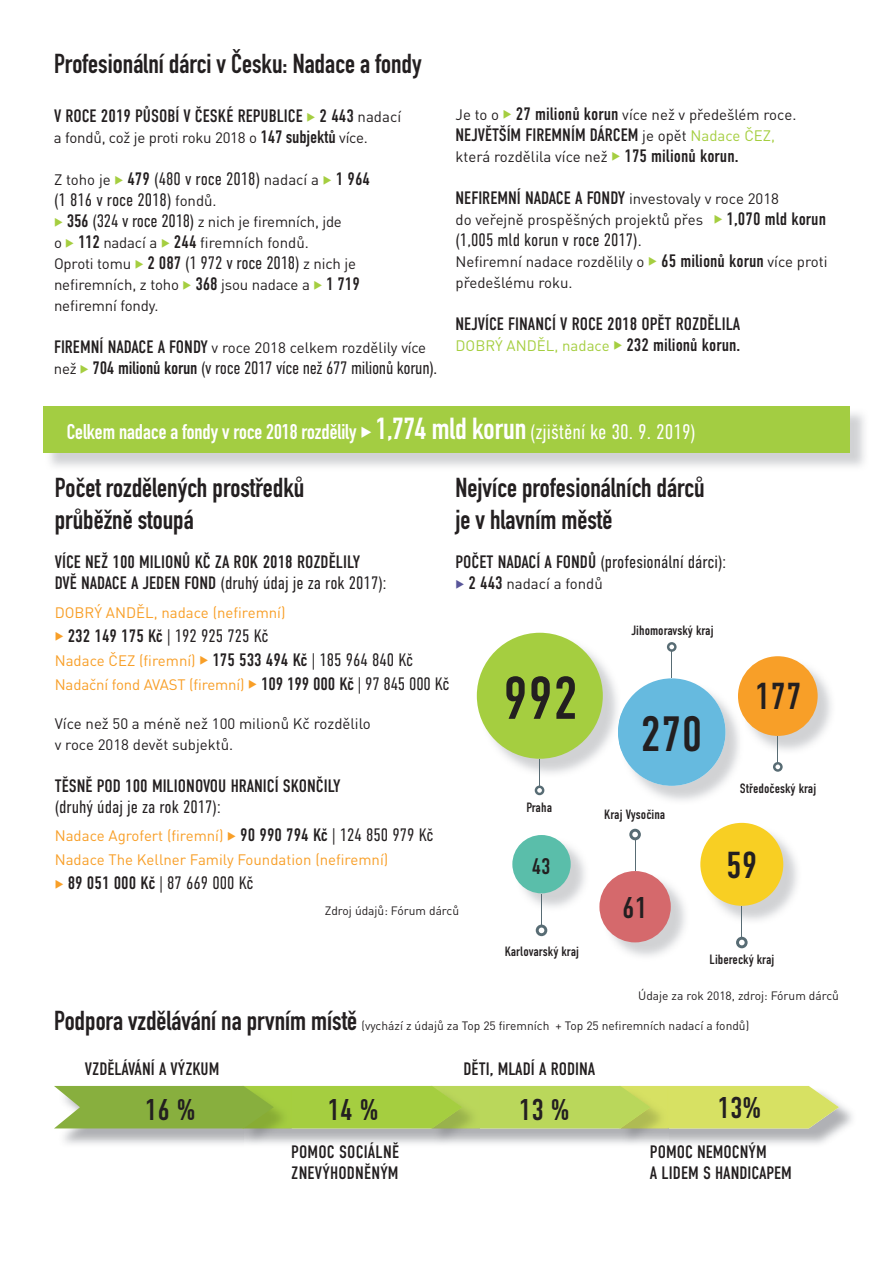
<style>
.page{position:relative;width:893px;height:1263px;background:#fff}
.page>*{position:absolute;margin:0;border:0;box-sizing:border-box;transform-origin:0 0}
.t1{font:60px "DIN Condensed";color:#231f20}
.t2{font:49.5px "DIN Condensed";color:#231f20}
.t3{font:37.5px "DIN Condensed";color:#231f20}
.t4{font:30px "DIN Condensed";color:#231f20}
.t5{font:700 27px/32.4px "DIN Condensed";color:#231f20}
.t6{font:22.5px "DIN Condensed";color:#231f20}
.t7{font:700 21px "DIN Condensed";color:#fff}
.t8{font:18px/21.6px "DIN Condensed";color:#231f20}
.t9{font:300 18px "DIN Condensed";color:#231f20}
.t10{font:300 18px "DIN Condensed";letter-spacing:-.02em;color:#231f20}
.t11{font:15px/21px "DIN Pro";color:#231f20}
.t12{font:15px/24px "DIN Pro";color:#f89f28}
.t13{font:15px "DIN Pro";color:#a5ce40}
.t14{font:13.5px "DIN Condensed";color:#231f20}
.t15{font:12px "DIN Pro";color:#231f20}
.s1{color:#a5ce40}
.s2{font-family:"DIN Pro";font-size:15px}
.s3{font-family:"DIN Condensed";font-size:18px}
.s4{font-family:"DIN Condensed";font-weight:300;font-size:18px}
.s5{font-family:"DIN Pro";font-weight:400;font-size:15px}
.s6{font-weight:400}
.s7{font-family:"DIN Pro";font-size:15px;color:#a5ce40}
.s8{font-family:"DIN Condensed";font-size:18px;color:#231f20}
.s9{font-size:30px}
.s10{font-weight:300}
.s11{color:#585599}
.s12{color:#f89f28}
.s13{font-family:"DIN Condensed";font-weight:300;font-size:18px;color:#231f20}
</style>
<div class="page">
<img style="left:45px;top:413px;width:820px;height:54px">
<div style="left:43px;top:406px;width:807px;height:46px;background:#a3cd42"></div>
<img style="left:622px;top:681px;width:118px;height:120px">
<div style="left:618px;top:678px;width:107px;height:108px;background:#66badf;border-radius:50%"></div>
<svg style="left:667px;top:642px;width:10px;height:36px"></svg>
<img style="left:479px;top:635px;width:138px;height:139px">
<img style="left:618px;top:712px;width:4px;height:40px">
<div style="left:477px;top:633px;width:126px;height:126px;background:#a5ce40;border-radius:50%"></div>
<svg style="left:535px;top:760px;width:9px;height:35px"></svg>
<img style="left:741px;top:658px;width:91px;height:93px">
<img style="left:740px;top:681px;width:4px;height:70px">
<div style="left:738px;top:656px;width:80px;height:80px;background:#f89f28;border-radius:50%"></div>
<svg style="left:773px;top:736px;width:10px;height:36px"></svg>
<img style="left:601px;top:873px;width:84px;height:84px">
<div style="left:599px;top:871px;width:72px;height:71px;background:#d5696c;border-radius:50%"></div>
<hr style="left:635px;top:838px;width:1px;height:33px;background:#586c74">
<svg style="left:629px;top:829px;width:12px;height:11px"></svg>
<img style="left:516px;top:837px;width:69px;height:71px">
<div style="left:512px;top:835px;width:59px;height:58px;background:#5abeaa;border-radius:50%"></div>
<hr style="left:541px;top:894px;width:1px;height:32px;background:#586c74">
<svg style="left:536px;top:924px;width:11px;height:12px"></svg>
<img style="left:703px;top:825px;width:94px;height:96px">
<div style="left:700px;top:823px;width:83px;height:83px;background:#f8cf23;border-radius:50%"></div>
<hr style="left:741px;top:906px;width:1px;height:33px;background:#586c74">
<svg style="left:736px;top:937px;width:12px;height:11px"></svg>
<img style="left:433px;top:1128px;width:47px;height:18px">
<img style="left:58px;top:1128px;width:186px;height:16px">
<svg style="left:54px;top:1086px;width:785px;height:42px;background:#b0cc53"></svg>
<h3 class="t5" style="left:54px;top:47px;width:369px">Profesionální dárci v Česku: Nadace a fondy</h3>
<p class="t8" style="left:54px;top:105px;width:349px">V ROCE 2019 PŮSOBÍ V ČESKÉ REPUBLICE <span class="s1">◆</span> 2 443 <span class="s2">nadací</span></p>
<p class="t11" style="left:54px;top:127px;width:315px">a fondů, což je proti roku 2018 o <span class="s3">147 subjektů</span> více.</p>
<p class="t11" style="left:54px;top:169px;width:318px">Z toho je <span class="s1">◆</span> <span class="s3">479</span> <span class="s4">(480 v roce 2018)</span> nadací a <span class="s1">◆</span> <span class="s3">1 964</span></p>
<p class="t9" style="left:54px;top:190px;width:164px">(1 816 v roce 2018) <span class="s5">fondů.</span></p>
<p class="t11" style="left:54px;top:211px;width:307px"><span class="s1">◆</span> <span class="s3">356</span> <span class="s4">(324 v roce 2018)</span> z nich je firemních, jde<br>o <span class="s1">◆</span> <span class="s3">112</span> nadací a <span class="s1">◆</span> <span class="s3">244</span> firemních fondů.<br>Oproti tomu <span class="s1">◆</span> <span class="s3">2 087</span> <span class="s4">(1 972 v roce 2018)</span> z nich je nefiremních, z toho <span class="s1">◆</span> <span class="s3">368</span> jsou nadace a <span class="s1">◆</span> <span class="s3">1 719 </span>nefiremní fondy.</p>
<p class="t11" style="left:54px;top:337px;width:374px"><span class="s3">FIREMNÍ NADACE A FONDY</span> v roce 2018 celkem rozdělily více</p>
<p class="t10" style="left:54px;top:358px;width:385px"><span class="s5">než</span> <span class="s1">◆</span> <span class="s6">704 milionů korun</span> (v roce 2017 více než 677 milionů korun).</p>
<p class="t11" style="left:455px;top:103px;width:342px">Je to o <span class="s1">◆</span> <span class="s3">27 milionů korun</span> více než v předešlém roce.</p>
<p class="t8" style="left:455px;top:124px;width:321px">NEJVĚTŠÍM FIREMNÍM DÁRCEM <span class="s2">je opět</span> <span class="s7">Nadace ČEZ,</span></p>
<p class="t11" style="left:455px;top:145px;width:284px">která rozdělila více než <span class="s1">◆</span> <span class="s3">175 milionů korun.</span></p>
<p class="t8" style="left:455px;top:187px;width:325px">NEFIREMNÍ NADACE A FONDY <span class="s2">investovaly v roce 2018</span></p>
<p class="t11" style="left:455px;top:208px;width:372px">do veřejně prospěšných projektů přes <span class="s1">◆</span> <span class="s3">1,070 mld korun</span></p>
<p class="t9" style="left:455px;top:229px;width:188px">(1,005 mld korun v roce 2017)<span class="s5">.</span></p>
<p class="t11" style="left:455px;top:250px;width:374px">Nefiremní nadace rozdělily o <span class="s1">◆</span> <span class="s3">65 milionů korun</span> více proti předešlému roku.</p>
<p class="t8" style="left:455px;top:313px;width:286px">NEJVÍCE FINANCÍ V ROCE 2018 OPĚT ROZDĚLILA</p>
<p class="t13" style="left:455px;top:335px;width:286px">DOBRÝ ANDĚL, nadace ◆ <span class="s8">232 milionů korun.</span></p>
<h3 class="t7" style="left:67px;top:417px;width:631px">Celkem nadace a fondy v roce 2018 rozdělily ◆ <span class="s9">1,774 mld korun</span> <span class="s10">(zjištění ke 30. 9. 2019)</span></h3>
<h3 class="t5" style="left:455px;top:471px;width:251px">Nejvíce profesionálních dárců je v hlavním městě</h3>
<p class="t9" style="left:455px;top:552px;width:272px"><span class="s6">POČET NADACÍ A FONDŮ</span> (profesionální dárci):</p>
<p class="t11" style="left:455px;top:573px;width:149px"><span class="s11">◆</span> <span class="s3">2 443</span> nadací a fondů</p>
<h3 class="t5" style="left:55px;top:471px;width:251px">Počet rozdělených prostředků průběžně stoupá</h3>
<p class="t8" style="left:55px;top:552px;width:333px;line-height:21px">VÍCE NEŽ 100 MILIONŮ KČ ZA ROK 2018 ROZDĚLILY<br>DVĚ NADACE A JEDEN FOND <span class="s10">(druhý údaj je za rok 2017):</span></p>
<p class="t12" style="left:55px;top:600px;width:232px">DOBRÝ ANDĚL, nadace (nefiremní)</p>
<p class="t9" style="left:55px;top:625px;width:215px"><span class="s12">◆</span> <span class="s6">232 149 175 Kč</span> | 192 925 725 Kč</p>
<p class="t12" style="left:55px;top:648px;width:396px">Nadace ČEZ (firemní) ◆ <span class="s8">175 533 494 Kč</span> <span class="s13">| 185 964 840 Kč<br></span>Nadační fond AVAST (firemní) ◆ <span class="s8">109 199 000 Kč</span> <span class="s13">| 97 845 000 Kč</span></p>
<p class="t11" style="left:55px;top:712px;width:318px">Více než 50 a méně než 100 milionů Kč rozdělilo v roce 2018 devět subjektů.</p>
<p class="t8" style="left:55px;top:775px;width:287px">TĚSNĚ POD 100 MILIONOVOU HRANICÍ SKONČILY</p>
<p class="t9" style="left:55px;top:796px;width:168px">(druhý údaj je za rok 2017):</p>
<p class="t12" style="left:55px;top:823px;width:380px">Nadace Agrofert (firemní) ◆ <span class="s8">90 990 794 Kč</span> <span class="s13">| 124 850 979 Kč<br></span>Nadace The Kellner Family Foundation (nefiremní)</p>
<p class="t9" style="left:55px;top:873px;width:200px"><span class="s12">◆</span> <span class="s6">89 051 000 Kč</span> | 87 669 000 Kč</p>
<p class="t15" style="left:325px;top:902px;width:136px">Zdroj údajů: Fórum dárců</p>
<p class="t14" style="left:631px;top:623px;width:84px">Jihomoravský kraj</p>
<h1 class="t1" style="left:503px;top:665px;width:77px">992</h1>
<h3 class="t3" style="left:755px;top:675px;width:49px">177</h3>
<h2 class="t2" style="left:641px;top:706px;width:64px">270</h2>
<p class="t14" style="left:740px;top:781px;width:78px">Středočeský kraj</p>
<p class="t14" style="left:526px;top:800px;width:27px">Praha</p>
<p class="t14" style="left:604px;top:807px;width:63px">Kraj Vysočina</p>
<h3 class="t3" style="left:726px;top:844px;width:33px">59</h3>
<h3 class="t6" style="left:532px;top:854px;width:20px">43</h3>
<h3 class="t4" style="left:622px;top:891px;width:27px">61</h3>
<p class="t14" style="left:505px;top:943px;width:76px">Karlovarský kraj</p>
<p class="t14" style="left:709px;top:952px;width:66px">Liberecký kraj</p>
<p class="t15" style="left:638px;top:987px;width:202px">Údaje za rok 2018, zdroj: Fórum dárců</p>
<h3 class="t5" style="left:54px;top:1004px;width:305px">Podpora vzdělávání na prvním místě</h3>
<p class="t15" style="left:361px;top:1017px;width:389px">(vychází z údajů za Top 25 firemních + Top 25 nefiremních nadací a fondů)</p>
<p class="t8" style="left:85px;top:1058px;width:136px">VZDĚLÁVÁNÍ A VÝZKUM</p>
<p class="t8" style="left:463px;top:1058px;width:133px">DĚTI, MLADÍ A RODINA</p>
<h3 class="t4" style="left:145px;top:1093px;width:52px">16 %</h3>
<h3 class="t4" style="left:328px;top:1093px;width:52px">14 %</h3>
<h3 class="t4" style="left:519px;top:1093px;width:52px">13 %</h3>
<h3 class="t4" style="left:717px;top:1091px;width:45px">13%</h3>
<p class="t8" style="left:291px;top:1141px;width:109px">POMOC SOCIÁLNĚ<br>ZNEVÝHODNĚNÝM</p>
<p class="t8" style="left:650px;top:1141px;width:143px">POMOC NEMOCNÝM<br>A LIDEM S HANDICAPEM</p>
</div>
